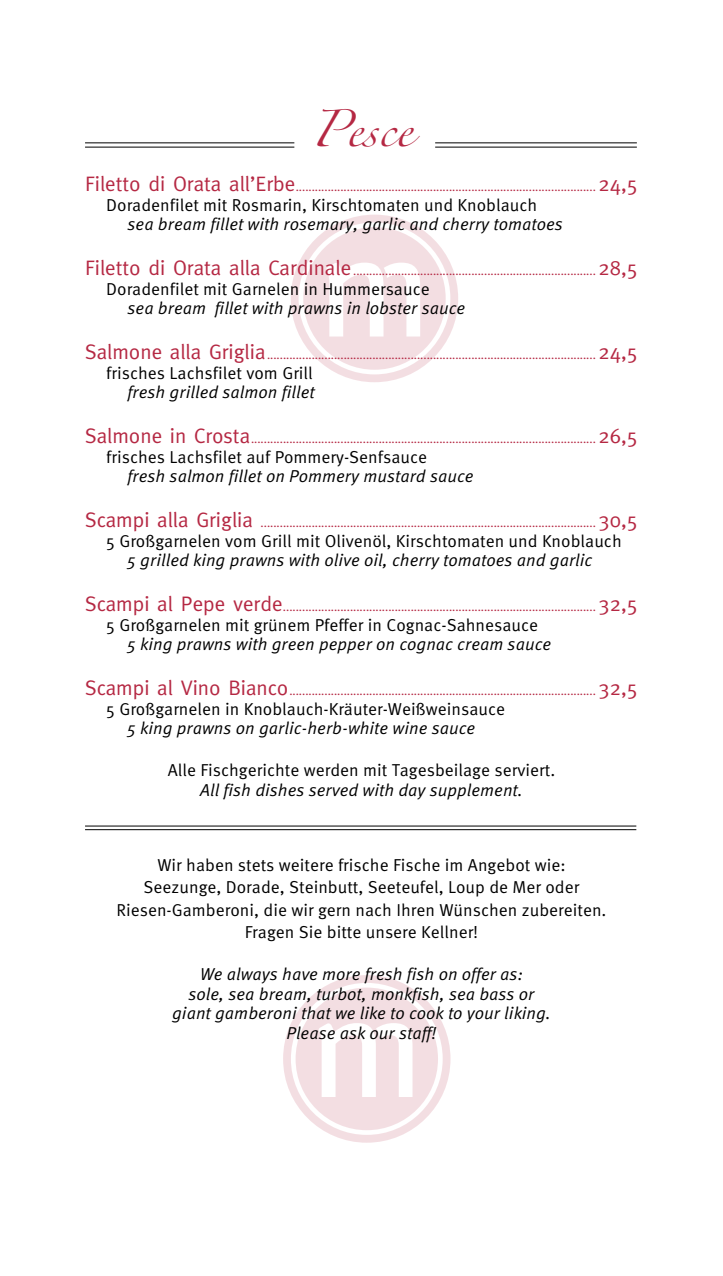
<style>
.page{position:relative;width:723px;height:1276px;background:#fff}
.page>*{position:absolute;margin:0;border:0;box-sizing:border-box;transform-origin:0 0}
.t1{font:33px "Zapfino";color:#b52843}
.t2{font:17.25px/22.5px "Meta OT Norm";color:#000;text-align:center}
.t3{font:17.25px/19.5px "Meta OT Norm Ita";color:#000;text-align:center}
.t4{font:12px "Meta";color:#b52843}
.s1{font-size:21px}
</style>
<div class="page">
<hr style="left:85px;top:142px;width:209px;height:1px;background:#000">
<hr style="left:85px;top:147px;width:209px;height:1px;background:#000">
<hr style="left:435px;top:142px;width:202px;height:1px;background:#000">
<hr style="left:435px;top:147px;width:202px;height:1px;background:#000">
<svg style="left:283px;top:975px;width:167px;height:167px;background:#f4e1e4"></svg>
<div style="left:291px;top:983px;width:152px;height:152px;border:5px solid #fff;border-radius:50%"></div>
<svg style="left:319px;top:1023px;width:93px;height:74px"></svg>
<svg style="left:291px;top:215px;width:167px;height:167px;background:#f4e1e4"></svg>
<div style="left:299px;top:222px;width:151px;height:152px;border:5px solid #fff;border-radius:50%"></div>
<svg style="left:326px;top:263px;width:94px;height:73px"></svg>
<hr style="left:85px;top:825px;width:551px;height:1px;background:#000">
<hr style="left:85px;top:829px;width:551px;height:1px;background:#000">
<h1 class="t1" style="left:311px;top:116px;width:102px">Pesce</h1>
<p class="t4" style="left:85px;top:180px;width:554px"><span class="s1">Filetto di Orata all’Erbe</span>.............................................................................................. <span class="s1">24,5</span></p>
<h2 class="t2" style="left:106px;top:194px;width:433px">Doradenfilet mit Rosmarin, Kirschtomaten und Knoblauch</h2>
<h2 class="t3" style="left:128px;top:215px;width:437px">sea bream fillet with rosemary, garlic and cherry tomatoes</h2>
<p class="t4" style="left:85px;top:264px;width:554px"><span class="s1">Filetto di Orata alla Cardinale</span> ............................................................................ <span class="s1">28,5</span></p>
<h2 class="t2" style="left:106px;top:278px;width:325px">Doradenfilet mit Garnelen in Hummersauce</h2>
<h2 class="t3" style="left:128px;top:299px;width:339px">sea bream fillet with prawns in lobster sauce</h2>
<p class="t4" style="left:85px;top:348px;width:554px"><span class="s1">Salmone alla Griglia</span>....................................................................................................... <span class="s1">24,5</span></p>
<h2 class="t2" style="left:106px;top:362px;width:208px">frisches Lachsfilet vom Grill</h2>
<h2 class="t3" style="left:128px;top:383px;width:189px">fresh grilled salmon fillet</h2>
<p class="t4" style="left:85px;top:432px;width:554px"><span class="s1">Salmone in Crosta</span>............................................................................................................ <span class="s1">26,5</span></p>
<h2 class="t2" style="left:106px;top:446px;width:322px">frisches Lachsfilet auf Pommery-Senfsauce</h2>
<h2 class="t3" style="left:128px;top:467px;width:347px">fresh salmon fillet on Pommery mustard sauce</h2>
<p class="t4" style="left:85px;top:516px;width:554px"><span class="s1">Scampi alla Griglia</span> ......................................................................................................... <span class="s1">30,5</span></p>
<h2 class="t2" style="left:106px;top:530px;width:517px">5 Großgarnelen vom Grill mit Olivenöl, Kirschtomaten und Knoblauch</h2>
<h2 class="t3" style="left:128px;top:551px;width:466px">5 grilled king prawns with olive oil, cherry tomatoes and garlic</h2>
<p class="t4" style="left:85px;top:600px;width:554px"><span class="s1">Scampi al Pepe verde</span>.................................................................................................. <span class="s1">32,5</span></p>
<h2 class="t2" style="left:106px;top:614px;width:433px">5 Großgarnelen mit grünem Pfeffer in Cognac-Sahnesauce</h2>
<h2 class="t3" style="left:128px;top:635px;width:425px">5 king prawns with green pepper on cognac cream sauce</h2>
<p class="t4" style="left:85px;top:684px;width:554px"><span class="s1">Scampi al Vino Bianco</span>................................................................................................ <span class="s1">32,5</span></p>
<h2 class="t2" style="left:106px;top:698px;width:400px">5 Großgarnelen in Knoblauch-Kräuter-Weißweinsauce</h2>
<h2 class="t3" style="left:128px;top:719px;width:349px">5 king prawns on garlic-herb-white wine sauce</h2>
<h2 class="t2" style="left:168px;top:759px;width:389px">Alle Fischgerichte werden mit Tagesbeilage serviert.</h2>
<h2 class="t3" style="left:200px;top:780px;width:324px">All fish dishes served with day supplement.</h2>
<h2 class="t2" style="left:116px;top:854px;width:491px">Wir haben stets weitere frische Fische im Angebot wie:<br>Seezunge, Dorade, Steinbutt, Seeteufel, Loup de Mer oder Riesen-Gamberoni, die wir gern nach Ihren Wünschen zubereiten.<br>Fragen Sie bitte unsere Kellner!</h2>
<h2 class="t3" style="left:172px;top:965px;width:380px">We always have more fresh fish on offer as:<br>sole, sea bream, turbot, monkfish, sea bass or giant gamberoni that we like to cook to your liking.<br>Please ask our staff!</h2>
</div>
